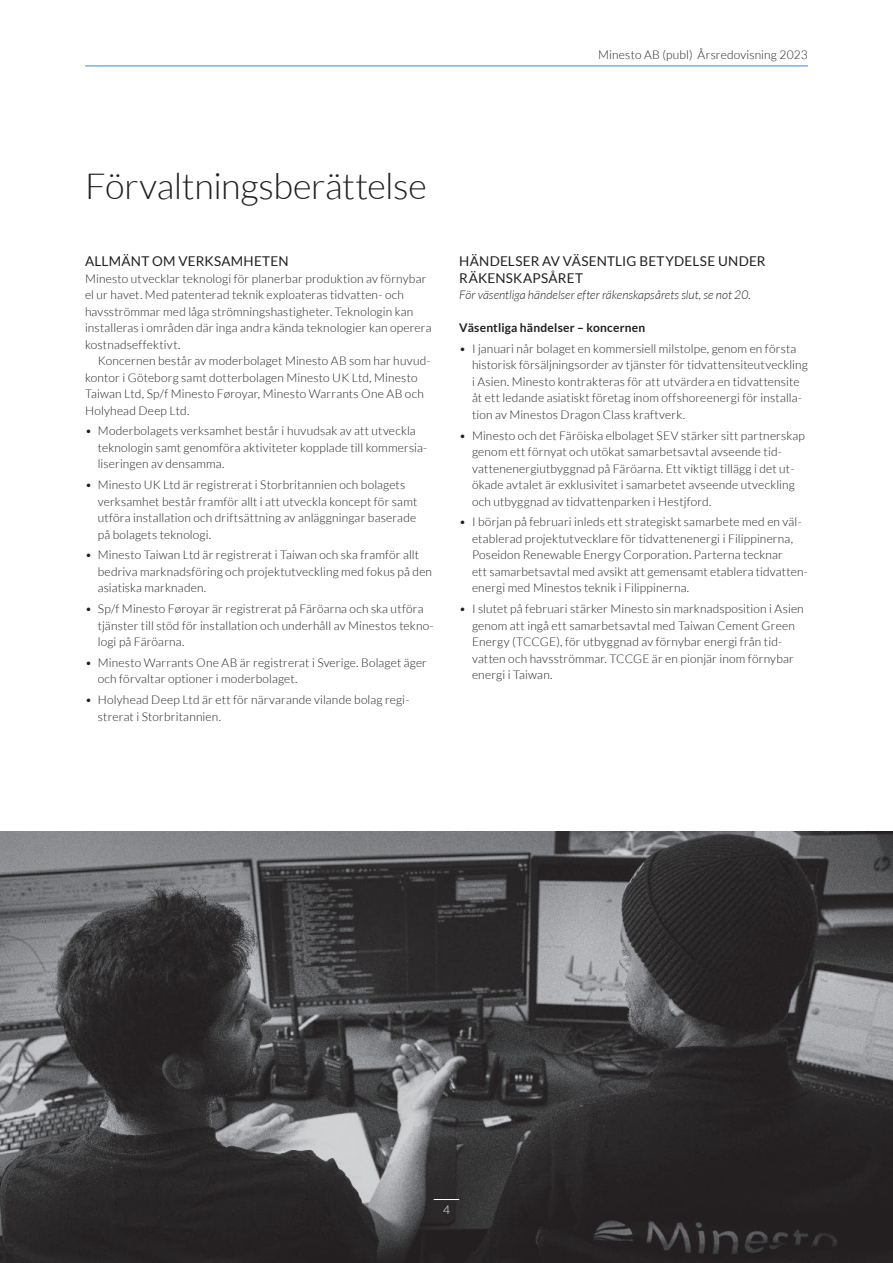
<style>
.page{position:relative;width:893px;height:1263px;background:#fff}
.page>*{position:absolute;margin:0;border:0;box-sizing:border-box;transform-origin:0 0}
.t1{font:300 36px "Lato";letter-spacing:-.01em;color:#231f20}
.t2{font:13.5px/16.5px "Lato";letter-spacing:.02em;color:#231f20}
.t3{font:300 12px/16.5px "Lato";letter-spacing:.015em;color:#231f20}
.t4{font:italic 300 12px "Lato";letter-spacing:.005em;color:#231f20}
.t5{font:700 12px "Lato";letter-spacing:.02em;color:#231f20}
.t6{font:300 12px "Lato";color:#fff}
</style>
<div class="page">
<img style="left:0;top:831px;width:892px;height:432px">
<hr style="left:892px;top:831px;width:1px;height:432px;background:#d1d2d4">
<hr style="left:85px;top:66px;width:723px;height:1px;background:#3b87c7">
<svg style="left:434px;top:1199px;width:25px;height:1px"></svg>
<p class="t3" style="left:598px;top:46px;width:211px">Minesto AB (publ) Årsredovisning 2023</p>
<h1 class="t1" style="left:85px;top:167px;width:343px">Förvaltningsberättelse</h1>
<p class="t2" style="left:85px;top:253px;width:205px">ALLMÄNT OM VERKSAMHETEN</p>
<p class="t3" style="left:85px;top:270px;width:348px">Minesto utvecklar teknologi för planerbar produktion av förnybar el ur havet. Med patenterad teknik exploateras tidvatten- och havsströmmar med låga strömningshastigheter. Teknologin kan installeras i områden där inga andra kända teknologier kan operera kostnadseffektivt.</p>
<p class="t3" style="left:85px;top:352px;width:347px;text-indent:13px">Koncernen består av moderbolaget Minesto AB som har huvud&shy;kontor i Göteborg samt dotterbolagen Minesto UK Ltd, Minesto Taiwan Ltd, Sp/f Minesto Føroyar, Minesto Warrants One AB och Holyhead Deep Ltd.</p>
<p class="t3" style="left:98px;top:423px;width:330px;text-indent:-13px">• Moderbolagets verksamhet består i huvudsak av att utveckla teknologin samt genomföra aktiviteter kopplade till kommersia&shy;liseringen av densamma.</p>
<p class="t3" style="left:98px;top:476px;width:321px;text-indent:-13px">• Minesto UK Ltd är registrerat i Storbritannien och bolagets verksamhet består framför allt i att utveckla koncept för samt utföra installation och driftsättning av anläggningar baserade på bolagets teknologi.</p>
<p class="t3" style="left:98px;top:547px;width:336px;text-indent:-13px">• Minesto Taiwan Ltd är registrerat i Taiwan och ska framför allt bedriva marknadsföring och projektutveckling med fokus på den asiatiska marknaden.</p>
<p class="t3" style="left:98px;top:600px;width:337px;text-indent:-13px">• Sp/f Minesto Føroyar är registrerat på Färöarna och ska utföra tjänster till stöd för installation och underhåll av Minestos tekno&shy;logi på Färöarna.</p>
<p class="t3" style="left:98px;top:654px;width:331px;text-indent:-13px">• Minesto Warrants One AB är registrerat i Sverige. Bolaget äger och förvaltar optioner i moderbolaget.</p>
<p class="t3" style="left:98px;top:691px;width:312px;text-indent:-13px">• Holyhead Deep Ltd är ett för närvarande vilande bolag regi&shy;strerat i Storbritannien.</p>
<p class="t2" style="left:459px;top:253px;width:308px">HÄNDELSER AV VÄSENTLIG BETYDELSE UNDER<br>RÄKENSKAPSÅRET</p>
<p class="t4" style="left:459px;top:288px;width:293px">För väsentliga händelser efter räkenskapsårets slut, se not 20.</p>
<p class="t5" style="left:459px;top:321px;width:188px">Väsentliga händelser – koncernen</p>
<p class="t3" style="left:472px;top:340px;width:337px;text-indent:-13px">• I januari når bolaget en kommersiell milstolpe, genom en första historisk försäljningsorder av tjänster för tidvattensiteutveckling i Asien. Minesto kontrakteras för att utvärdera en tidvattensite åt ett ledande asiatiskt företag inom offshoreenergi för installa&shy;tion av Minestos Dragon Class kraftverk.</p>
<p class="t3" style="left:472px;top:427px;width:334px;text-indent:-13px">• Minesto och det Färöiska elbolaget SEV stärker sitt partnerskap genom ett förnyat och utökat samarbetsavtal avseende tid&shy;vattenenergiutbyggnad på Färöarna. Ett viktigt tillägg i det ut-- ökade avtalet är exklusivitet i samarbetet avseende utveckling och utbyggnad av tidvattenparken i Hestjford.</p>
<p class="t3" style="left:472px;top:514px;width:336px;text-indent:-13px">• I början på februari inleds ett strategiskt samarbete med en väl&shy;etablerad projektutvecklare för tidvattenenergi i Filippinerna, Poseidon Renewable Energy Corporation. Parterna tecknar<br>ett samarbetsavtal med avsikt att gemensamt etablera tidvatten&shy;energi med Minestos teknik i Filippinerna.</p>
<p class="t3" style="left:472px;top:600px;width:333px;text-indent:-13px">• I slutet på februari stärker Minesto sin marknadsposition i Asien genom att ingå ett samarbetsavtal med Taiwan Cement Green Energy (TCCGE), för utbyggnad av förnybar energi från tid&shy;vatten och havsströmmar. TCCGE är en pionjär inom förnybar energi i Taiwan.</p>
<p class="t6" style="left:443px;top:1203px;width:8px">4</p>
</div>
